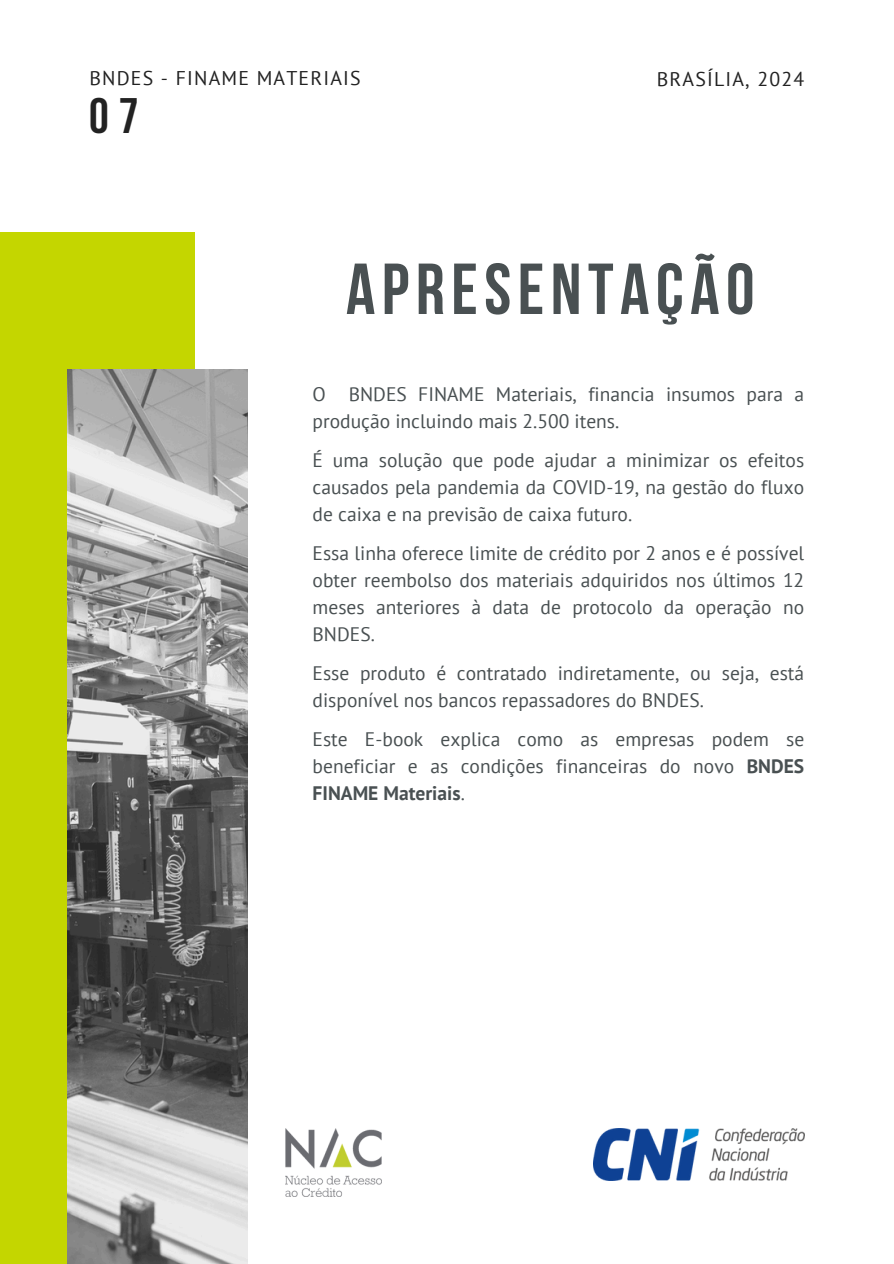
<style>
.page{position:relative;width:894px;height:1264px;background:#fff}
.page>*{position:absolute;margin:0;border:0;box-sizing:border-box;transform-origin:0 0}
.t1{font:700 72px "Bebas Neue";letter-spacing:.09em;color:#495052}
.t2{font:700 49.65px "Bebas Neue";color:#222}
.t3{font:19.8px "PT Sans";letter-spacing:.06em;color:#222}
.t4{font:19.5px/27px "PT Sans";color:#495052;text-align:justify}
.s1{font-weight:700}
</style>
<div class="page">
<div style="left:0;top:233px;width:195px;height:1030px;background:#c4d600"></div>
<img style="left:68px;top:369px;width:180px;height:894px">
<img style="left:286px;top:1128px;width:95px;height:68px">
<img style="left:593px;top:1128px;width:211px;height:52px">
<p class="t3" style="left:89px;top:64px;width:273px">BNDES - FINAME MATERIAIS</p>
<p class="t3" style="left:656px;top:66px;width:149px">BRASÍLIA, 2024</p>
<p class="t2" style="left:89px;top:95px;width:51px">07</p>
<h1 class="t1" style="left:346px;top:260px;width:410px">APRESENTAÇÃO</h1>
<h2 class="t4" style="left:312px;top:380px;width:493px">O BNDES FINAME Materiais, financia insumos para a produção incluindo mais 2.500 itens.</h2>
<h2 class="t4" style="left:312px;top:446px;width:493px">É uma solução que pode ajudar a minimizar os efeitos causados pela pandemia da COVID-19, na gestão do fluxo de caixa e na previsão de caixa futuro.</h2>
<p class="t4" style="left:312px;top:539px;width:493px">Essa linha oferece limite de crédito por 2 anos e é possível obter reembolso dos materiais adquiridos nos últimos 12 meses anteriores à data de protocolo da operação no BNDES.</p>
<p class="t4" style="left:312px;top:659px;width:493px">Esse produto é contratado indiretamente, ou seja, está disponível nos bancos repassadores do BNDES.</p>
<p class="t4" style="left:312px;top:725px;width:493px">Este E-book explica como as empresas podem se beneficiar e as condições financeiras do novo <span class="s1">BNDES FINAME Materiais</span>.</p>
</div>
